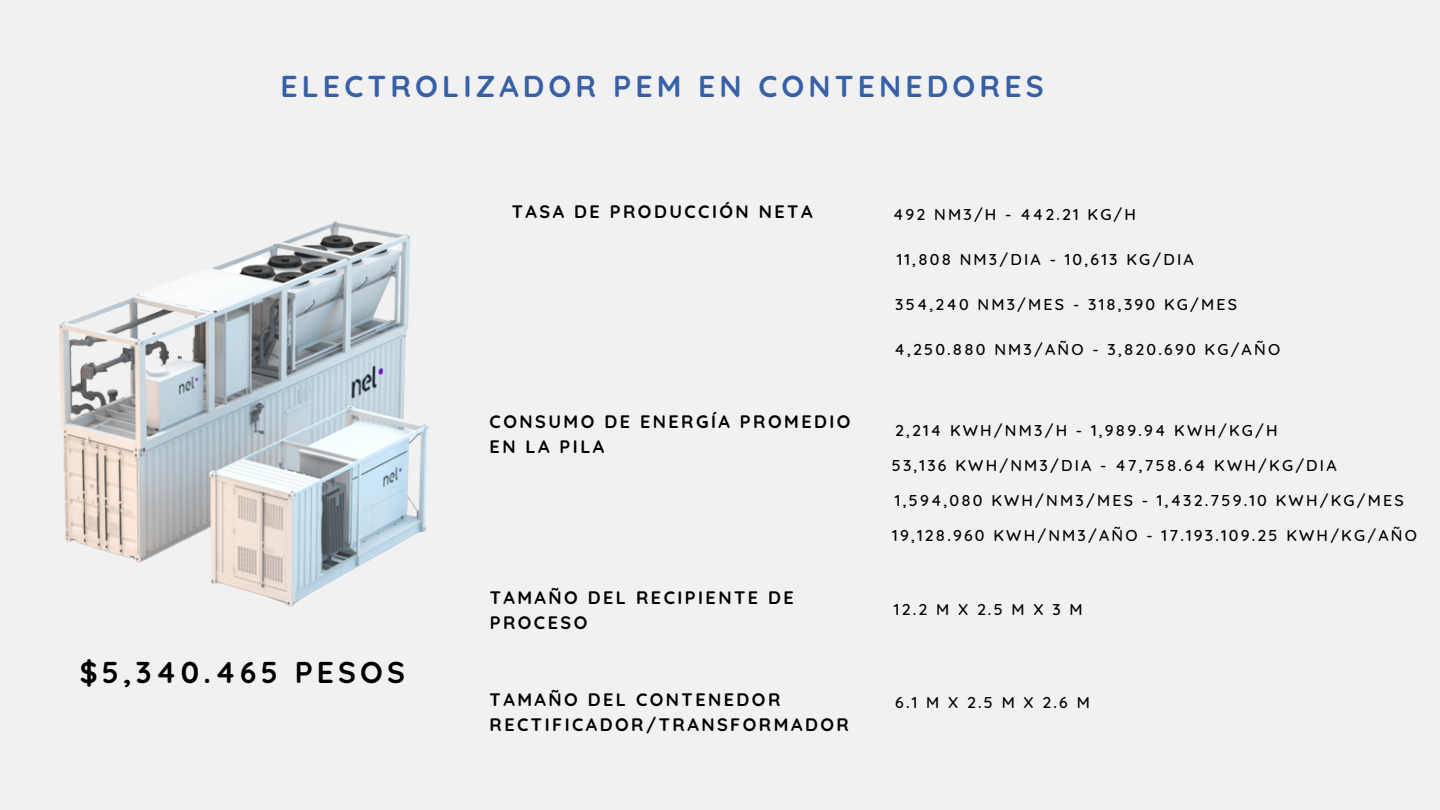
<style>
.page{position:relative;width:1440px;height:810px;background:#f1f1f1}
.page>*{position:absolute;margin:0;border:0;box-sizing:border-box;transform-origin:0 0}
.t1{font:700 30.2px "Quicksand";letter-spacing:.135em;color:#3760a7}
.t2{font:700 30px "Quicksand";letter-spacing:.135em;color:#000}
.t3{font:700 18px/24.8px "Quicksand";letter-spacing:.135em;color:#000}
.t4{font:500 16px/35px "Quicksand";letter-spacing:.135em;color:#000}
.t5{font:500 16px "Quicksand";letter-spacing:.55em;color:#000}
</style>
<div class="page">
<img style="left:59px;top:221px;width:370px;height:386px">
<h1 class="t1" style="left:280px;top:66px;width:765px">ELECTROLIZADOR PEM EN CONTENEDORES</h1>
<p class="t3" style="left:512px;top:199px;width:302px">TASA DE PRODUCCIÓN NETA</p>
<p class="t4" style="left:893px;top:197px;width:244px">492 NM3/H - 442.21 KG/H</p>
<p class="t4" style="left:897px;top:241px;width:299px">11,808 NM3/DIA - 10,613 KG/DIA</p>
<p class="t4" style="left:895px;top:286px;width:343px">354,240 NM3/MES - 318,390 KG/MES</p>
<p class="t4" style="left:895px;top:331px;width:387px">4,250.880 NM3/AÑO - 3,820.690 KG/AÑO</p>
<p class="t3" style="left:490px;top:409px;width:362px">CONSUMO DE ENERGÍA PROMEDIO<br>EN LA PILA</p>
<p class="t4" style="left:892px;top:413px;width:527px">2,214 KWH/NM3/H - 1,989.94 KWH/KG/H<br>53,136 KWH/NM3/DIA - 47,758.64 KWH/KG/DIA 1,594,080 KWH/NM3/MES - 1,432.759.10 KWH/KG/MES 19,128.960 KWH/NM3/AÑO - 17.193.109.25 KWH/KG/AÑO</p>
<h2 class="t2" style="left:80px;top:653px;width:327px">$5,340.465 PESOS</h2>
<p class="t3" style="left:490px;top:585px;width:305px">TAMAÑO DEL RECIPIENTE DE<br>PROCESO</p>
<p class="t5" style="left:894px;top:599px;width:190px">12.2MX2.5MX3M</p>
<p class="t3" style="left:490px;top:687px;width:361px">TAMAÑO DEL CONTENEDOR<br>RECTIFICADOR/TRANSFORMADOR</p>
<p class="t5" style="left:895px;top:692px;width:196px">6.1MX2.5MX2.6M</p>
</div>
